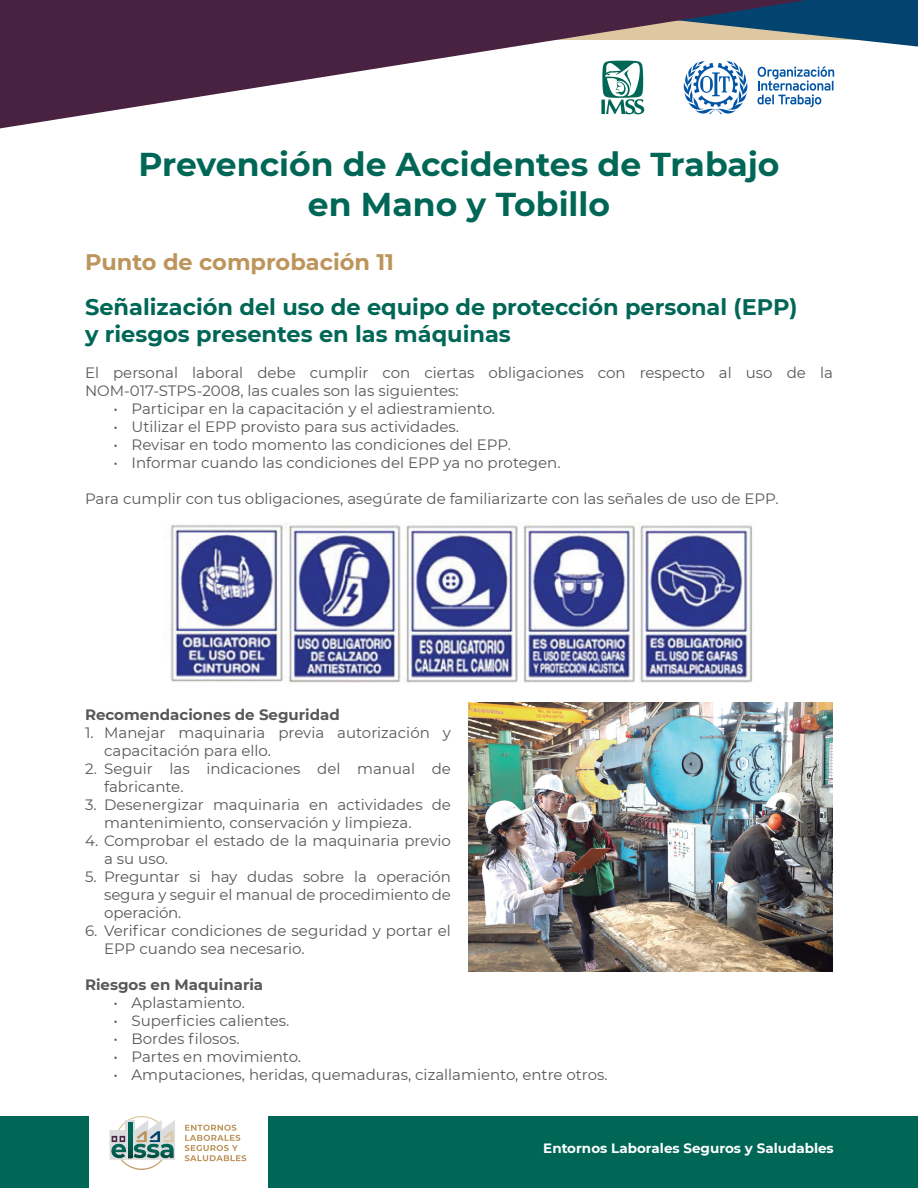
<style>
.page{position:relative;width:918px;height:1188px;background:#fff}
.page>*{position:absolute;margin:0;border:0;box-sizing:border-box;transform-origin:0 0}
.t1{font:700 33px/39.6px "Montserrat";color:#006756;text-align:center}
.t2{font:700 22.5px/27px "Montserrat";color:#006756}
.t3{font:700 22.5px "Montserrat";color:#bd955c}
.t4{font:15px/18px "Montserrat";color:#57585a}
.t5{font:700 15px "Montserrat";color:#57585a}
.t6{font:700 13.5px "Montserrat";color:#fff}
</style>
<div class="page">
<div style="left:268px;top:1116px;width:650px;height:72px;background:#006756"></div>
<div style="left:0;top:1116px;width:88px;height:72px;background:#006756"></div>
<svg style="left:0;top:0;width:918px;height:129px"></svg>
<svg style="left:185px;top:1125px;width:61px;height:36px"></svg>
<svg style="left:110px;top:1116px;width:65px;height:54px"></svg>
<img style="left:167px;top:523px;width:586px;height:160px">
<img style="left:468px;top:702px;width:365px;height:270px">
<h1 class="t1" style="left:138px;top:143px;width:643px">Prevención de Accidentes de Trabajo en Mano y Tobillo</h1>
<h2 class="t3" style="left:85px;top:246px;width:311px">Punto de comprobación 11</h2>
<h2 class="t2" style="left:85px;top:292px;width:714px">Señalización del uso de equipo de protección personal (EPP) y riesgos presentes en las máquinas</h2>
<p class="t4" style="left:85px;top:363px;width:749px">El personal laboral debe cumplir con ciertas obligaciones con respecto al uso de la<br>NOM-017-STPS-2008, las cuales son las siguientes:</p>
<p class="t4" style="left:114px;top:399px;width:383px">• Participar en la capacitación y el adiestramiento.</p>
<p class="t4" style="left:114px;top:417px;width:347px">• Utilizar el EPP provisto para sus actividades.</p>
<p class="t4" style="left:114px;top:435px;width:399px">• Revisar en todo momento las condiciones del EPP.</p>
<p class="t4" style="left:114px;top:453px;width:449px">• Informar cuando las condiciones del EPP ya no protegen.</p>
<p class="t4" style="left:85px;top:489px;width:695px">Para cumplir con tus obligaciones, asegúrate de familiarizarte con las señales de uso de EPP.</p>
<p class="t5" style="left:85px;top:704px;width:256px">Recomendaciones de Seguridad</p>
<p class="t4" style="left:104px;top:723px;width:348px;text-indent:-19px">1. Manejar maquinaria previa autorización y capacitación para ello.</p>
<p class="t4" style="left:104px;top:759px;width:348px;text-indent:-19px">2. Seguir las indicaciones del manual de fabricante.</p>
<p class="t4" style="left:104px;top:795px;width:348px;text-indent:-19px">3. Desenergizar maquinaria en actividades de mantenimiento, conservación y limpieza.</p>
<p class="t4" style="left:104px;top:831px;width:348px;text-indent:-19px">4. Comprobar el estado de la maquinaria previo a su uso.</p>
<p class="t4" style="left:104px;top:867px;width:348px;text-align:justify;text-indent:-19px">5. Preguntar si hay dudas sobre la operación segura y seguir el manual de procedimiento de operación.</p>
<p class="t4" style="left:104px;top:921px;width:348px;text-indent:-19px">6. Verificar condiciones de seguridad y portar el<br>EPP cuando sea necesario.</p>
<p class="t5" style="left:85px;top:974px;width:180px">Riesgos en Maquinaria</p>
<p class="t4" style="left:114px;top:993px;width:133px">• Aplastamiento.</p>
<p class="t4" style="left:114px;top:1011px;width:177px">• Superficies calientes.</p>
<p class="t4" style="left:114px;top:1029px;width:128px">• Bordes filosos.</p>
<p class="t4" style="left:114px;top:1047px;width:189px">• Partes en movimiento.</p>
<p class="t4" style="left:114px;top:1065px;width:496px">• Amputaciones, heridas, quemaduras, cizallamiento, entre otros.</p>
<p class="t6" style="left:543px;top:1138px;width:292px">Entornos Laborales Seguros y Saludables</p>
</div>
